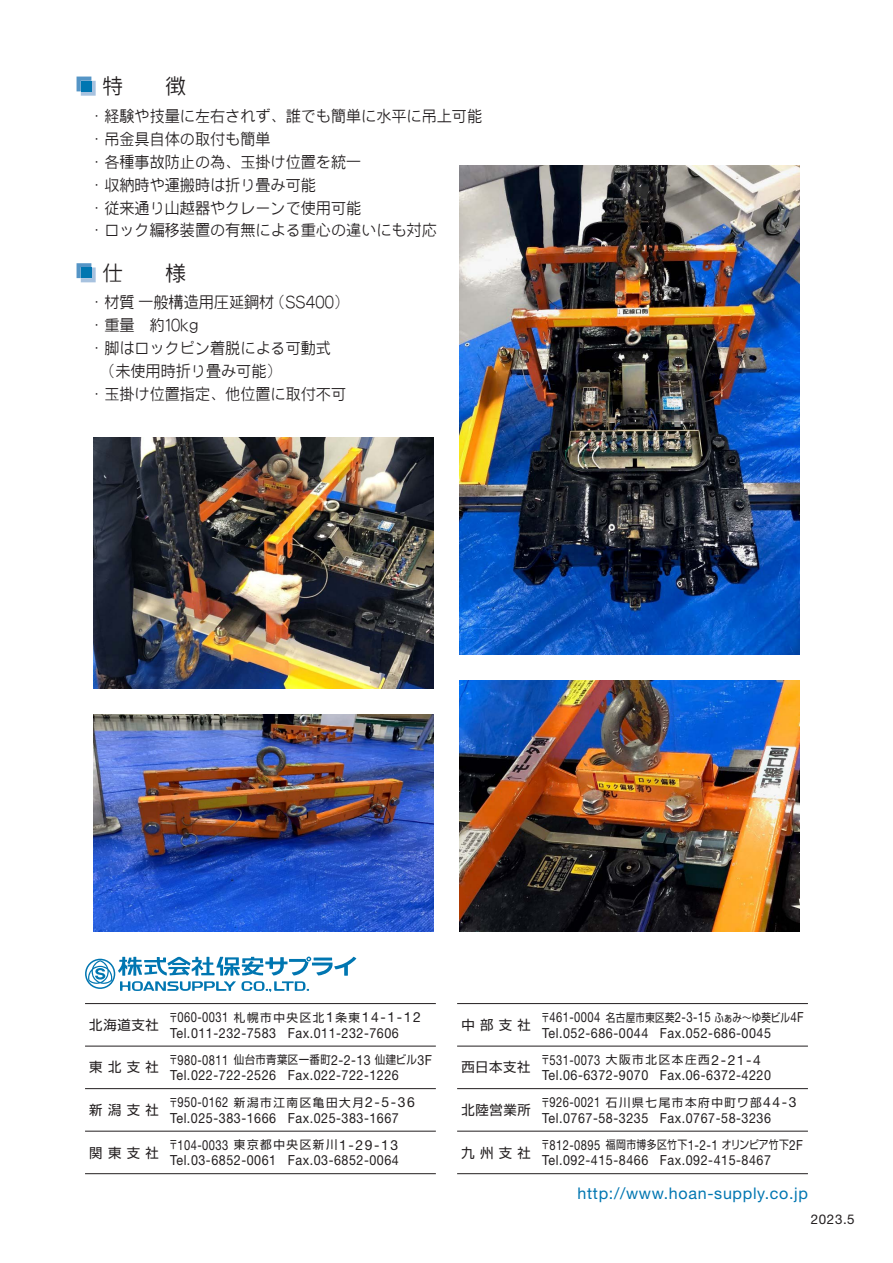
<style>
.page{position:relative;width:893px;height:1263px;background:#fff}
.page>*{position:absolute;margin:0;border:0;box-sizing:border-box;transform-origin:0 0}
.t1{font:21px "NIS S1 P 83 pv RKSJ H";color:#231f20}
.t2{font:16.05px "Helvetica Neue LT Std";letter-spacing:.04em;color:#0076b1}
.t3{font:15.9px/23px "NIS S1 P 83 pv RKSJ H";color:#231f20;scale:.95 1}
.t4{font:13.95px "Helvetica Neue LT Std";letter-spacing:.04em;color:#231f20;scale:.9 1}
.t5{font:13.95px "Helvetica Neue LT Std";letter-spacing:.04em;color:#231f20;scale:.8 1}
.t6{font:13.35px "Shin Go Pr 6 N";letter-spacing:.4em;color:#231f20}
.t7{font:13.35px "Helvetica Neue LT Std";color:#231f20}
.t8{font:11.55px "Shin Go Pr 6 N";letter-spacing:.035em;color:#231f20;scale:.8 1}
.t9{font:11.55px "Shin Go Pr 6 N";letter-spacing:.135em;color:#231f20;scale:.8 1}
.t10{font:11.55px "Shin Go Pr 6 N";letter-spacing:.035em;color:#231f20;scale:.85 1}
.s1{font-family:"Shin Go Pr 6 N";font-size:11.55px}
.s2{font-family:"Helvetica Neue LT Std";font-size:13.95px}
</style>
<div class="page">
<svg style="left:77px;top:77px;width:19px;height:19px"></svg>
<div style="left:81px;top:81px;width:10px;height:10px;background:#0076b1"></div>
<svg style="left:77px;top:263px;width:19px;height:19px"></svg>
<div style="left:81px;top:267px;width:10px;height:11px;background:#0076b1"></div>
<img style="left:94px;top:714px;width:340px;height:217px">
<img style="left:94px;top:438px;width:340px;height:251px">
<img style="left:459px;top:680px;width:340px;height:251px">
<img style="left:459px;top:166px;width:340px;height:489px">
<svg style="left:85px;top:956px;width:271px;height:36px"></svg>
<hr style="left:85px;top:1003px;width:351px;height:1px;background:#231f20">
<hr style="left:85px;top:1046px;width:351px;height:1px;background:#231f20">
<hr style="left:85px;top:1088px;width:351px;height:1px;background:#231f20">
<hr style="left:85px;top:1131px;width:351px;height:1px;background:#231f20">
<hr style="left:85px;top:1173px;width:351px;height:1px;background:#231f20">
<hr style="left:457px;top:1003px;width:351px;height:1px;background:#231f20">
<hr style="left:457px;top:1131px;width:351px;height:1px;background:#231f20">
<hr style="left:457px;top:1173px;width:351px;height:1px;background:#231f20">
<hr style="left:457px;top:1046px;width:351px;height:1px;background:#231f20">
<hr style="left:457px;top:1088px;width:351px;height:1px;background:#231f20">
<h1 class="t1" style="left:102px;top:73px;width:86px">特　　徴</h1>
<p class="t3" style="left:89px;top:103px;width:415px">・経験や技量に左右されず、誰でも簡単に水平に吊上可能・吊金具自体の取付も簡単<br>・各種事故防止の為、玉掛け位置を統一<br>・収納時や運搬時は折り畳み可能<br>・従来通り山越器やクレーンで使用可能<br>・ロック編移装置の有無による重心の違いにも対応</p>
<h1 class="t1" style="left:102px;top:260px;width:86px">仕　　様</h1>
<p class="t3" style="left:89px;top:290px;width:272px">・材質 一般構造用圧延鋼材(SS400)・重量　約10kg<br>・脚はロックピン着脱による可動式　(未使用時折り畳み可能)<br>・玉掛け位置指定、他位置に取付不可</p>
<p class="t6" style="left:89px;top:1014px;width:71px">北海道支社</p>
<p class="t6" style="left:89px;top:1056px;width:71px">東北支社</p>
<p class="t6" style="left:89px;top:1099px;width:71px">新潟支社</p>
<p class="t6" style="left:89px;top:1141px;width:71px">関東支社</p>
<p class="t5" style="left:169px;top:1009px;width:316px"><span class="s1">〒</span>060-0031 <span class="s1">札幌市中央区北</span>1<span class="s1">条東</span>14-1-12</p>
<p class="t4" style="left:170px;top:1024px;width:256px">Tel.011-232-7583 Fax.011-232-7606</p>
<p class="t5" style="left:169px;top:1051px;width:330px"><span class="s1">〒</span>980-0811 <span class="s1">仙台市青葉区一番町</span>2-2-13 <span class="s1">仙建ビル</span>3F</p>
<p class="t4" style="left:170px;top:1067px;width:256px">Tel.022-722-2526 Fax.022-722-1226</p>
<p class="t5" style="left:169px;top:1094px;width:309px"><span class="s1">〒</span>950-0162 <span class="s1">新潟市江南区亀田大月</span>2-5-36</p>
<p class="t4" style="left:170px;top:1109px;width:256px">Tel.025-383-1666 Fax.025-383-1667</p>
<p class="t5" style="left:169px;top:1136px;width:288px"><span class="s1">〒</span>104-0033 <span class="s1">東京都中央区新川</span>1-29-13</p>
<p class="t4" style="left:170px;top:1152px;width:256px">Tel.03-6852-0061 Fax.03-6852-0064</p>
<p class="t6" style="left:461px;top:1014px;width:71px">中部支社</p>
<p class="t6" style="left:461px;top:1056px;width:71px">西日本支社</p>
<p class="t6" style="left:461px;top:1099px;width:71px">北陸営業所</p>
<p class="t6" style="left:461px;top:1141px;width:71px">九州支社</p>
<p class="t8" style="left:541px;top:1008px;width:330px">〒<span class="s2">461-0004</span> 名古屋市東区葵<span class="s2">2-3-15</span> ふぁみ～ゆ葵ビル<span class="s2">4F</span></p>
<p class="t4" style="left:542px;top:1024px;width:256px">Tel.052-686-0044 Fax.052-686-0045</p>
<p class="t5" style="left:541px;top:1051px;width:277px"><span class="s1">〒</span>531-0073 <span class="s1">大阪市北区本庄西</span>2-21-4</p>
<p class="t4" style="left:542px;top:1067px;width:256px">Tel.06-6372-9070 Fax.06-6372-4220</p>
<p class="t9" style="left:541px;top:1093px;width:321px">〒<span class="s2">926-0021</span> 石川県七尾市本府中町ワ部<span class="s2">44-3</span></p>
<p class="t4" style="left:542px;top:1109px;width:256px">Tel.0767-58-3235 Fax.0767-58-3236</p>
<p class="t10" style="left:606px;top:1135px;width:233px">福岡市博多区竹下<span class="s2">1-2-1</span> オリンピア竹下<span class="s2">2F</span></p>
<p class="t5" style="left:541px;top:1136px;width:76px"><span class="s1">〒</span>812-0895</p>
<p class="t4" style="left:542px;top:1152px;width:256px">Tel.092-415-8466 Fax.092-415-8467</p>
<p class="t2" style="left:578px;top:1183px;width:232px">http://www.hoan-supply.co.jp</p>
<p class="t7" style="left:811px;top:1211px;width:45px">2023.5</p>
</div>
